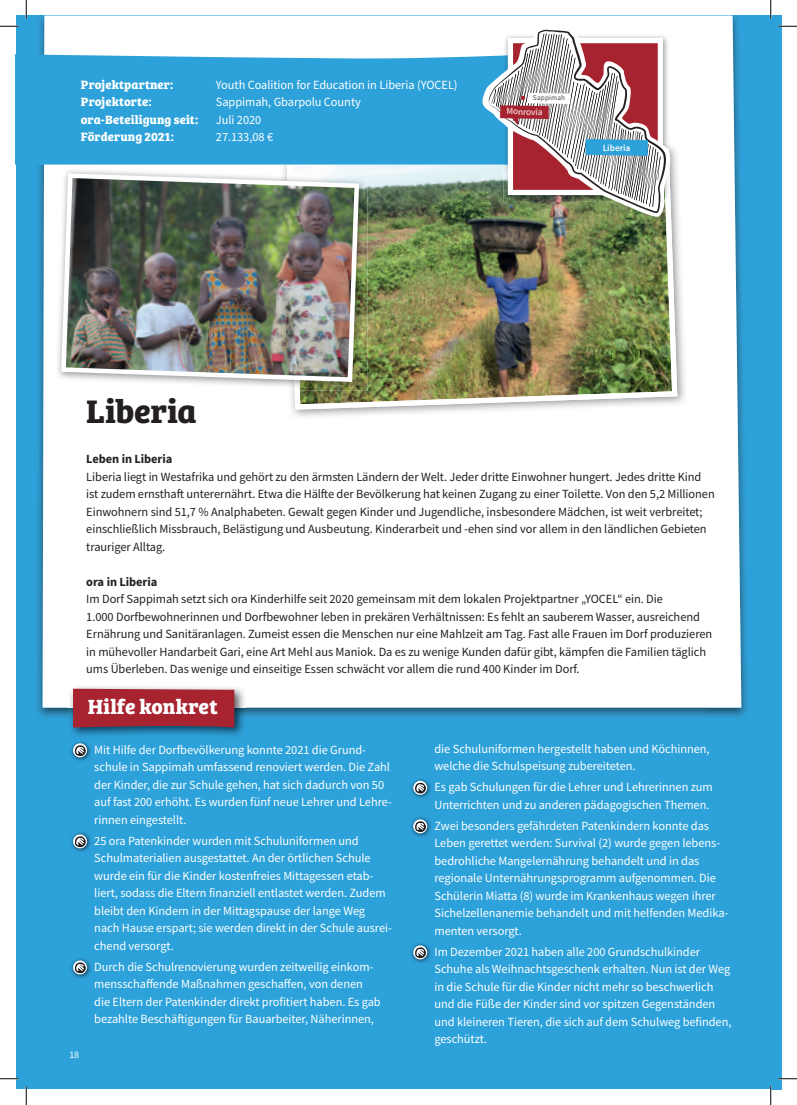
<style>
.page{position:relative;width:797px;height:1105px;background:#fff}
.page>*{position:absolute;margin:0;border:0;box-sizing:border-box;transform-origin:0 0}
.t1{font:700 33.75px "Bree Serif";letter-spacing:-.005em;color:#231f20}
.t2{font:700 21.25px "Bree Serif";letter-spacing:.005em;color:#fff}
.t3{font:12.5px/17.5px "Source Sans Pro";letter-spacing:-.005em;color:#fff}
.t4{font:12.5px/17.5px "Source Sans Pro";letter-spacing:-.005em;color:#231f20}
.t5{font:700 12.5px "Bree Serif";letter-spacing:.01em;color:#fff}
.t6{font:700 12.5px "Source Sans Pro";letter-spacing:-.005em;color:#231f20}
.t7{font:10px "Source Sans Pro";color:#fff}
.t8{font:9.38px "Source Sans Pro";color:#fff}
.t9{font:600 9.38px "Source Sans Pro";color:#fff}
.t10{font:7.25px "Source Sans Pro";color:#4d4b4b}
</style>
<div class="page">
<div style="left:16px;top:16px;width:765px;height:1073px;background:#2ca1da"></div>
<img style="left:39px;top:16px;width:4px;height:38px">
<img style="left:705px;top:285px;width:42px;height:432px">
<img style="left:37px;top:165px;width:32px;height:552px">
<div style="left:43px;top:16px;width:698px;height:692px;background:#fff"></div>
<img style="left:71px;top:742px;width:20px;height:19px">
<svg style="left:73px;top:743px;width:14px;height:14px"></svg>
<svg style="left:75px;top:745px;width:11px;height:11px"></svg>
<img style="left:71px;top:832px;width:20px;height:20px">
<svg style="left:73px;top:834px;width:14px;height:14px"></svg>
<svg style="left:75px;top:836px;width:11px;height:11px"></svg>
<img style="left:71px;top:959px;width:20px;height:19px">
<svg style="left:73px;top:960px;width:14px;height:14px"></svg>
<svg style="left:75px;top:962px;width:11px;height:11px"></svg>
<img style="left:411px;top:779px;width:20px;height:19px">
<svg style="left:413px;top:781px;width:14px;height:14px"></svg>
<svg style="left:415px;top:782px;width:11px;height:11px"></svg>
<img style="left:411px;top:817px;width:20px;height:20px">
<svg style="left:413px;top:819px;width:14px;height:14px"></svg>
<svg style="left:415px;top:821px;width:11px;height:11px"></svg>
<img style="left:411px;top:943px;width:20px;height:20px">
<svg style="left:413px;top:945px;width:14px;height:14px"></svg>
<svg style="left:415px;top:947px;width:11px;height:11px"></svg>
<svg style="left:280px;top:165px;width:6px;height:3px"></svg>
<img style="left:647px;top:142px;width:40px;height:277px">
<img style="left:280px;top:390px;width:367px;height:29px">
<img style="left:286px;top:148px;width:391px;height:262px">
<img style="left:56px;top:168px;width:231px;height:222px">
<img style="left:300px;top:168px;width:67px;height:222px">
<img style="left:287px;top:168px;width:13px;height:222px">
<img style="left:59px;top:171px;width:302px;height:213px">
<svg style="left:41px;top:54px;width:441px;height:111px"></svg>
<img style="left:69px;top:684px;width:177px;height:52px">
<div style="left:73px;top:689px;width:161px;height:38px;background:#a7232f"></div>
<svg style="left:482px;top:22px;width:190px;height:196px;background:#c2d4d0"></svg>
<svg style="left:488px;top:30px;width:178px;height:183px;background:#b09da0"></svg>
<svg style="left:0;top:25px;width:19px;height:2px"></svg>
<svg style="left:778px;top:25px;width:19px;height:2px"></svg>
<svg style="left:0;top:1078px;width:19px;height:1px"></svg>
<svg style="left:778px;top:1078px;width:19px;height:1px"></svg>
<svg style="left:25px;top:0;width:2px;height:19px"></svg>
<svg style="left:25px;top:1086px;width:2px;height:19px"></svg>
<svg style="left:770px;top:0;width:1px;height:19px"></svg>
<svg style="left:770px;top:1086px;width:1px;height:19px"></svg>
<p class="t5" style="left:81px;top:75px;width:94px">Projektpartner:</p>
<p class="t3" style="left:216px;top:76px;width:243px">Youth Coalition for Education in Liberia (YOCEL)</p>
<p class="t5" style="left:81px;top:92px;width:72px">Projektorte:</p>
<p class="t3" style="left:216px;top:93px;width:146px">Sappimah, Gbarpolu County</p>
<p class="t5" style="left:81px;top:110px;width:119px">ora-Beteiligung seit:</p>
<p class="t3" style="left:216px;top:111px;width:47px">Juli 2020</p>
<p class="t5" style="left:81px;top:127px;width:95px">Förderung 2021:</p>
<p class="t3" style="left:216px;top:128px;width:59px">27.133,08 €</p>
<p class="t10" style="left:533px;top:93px;width:34px;rotate:1deg">Sappimah</p>
<p class="t8" style="left:506px;top:105px;width:38px;rotate:1deg">Monrovia</p>
<p class="t9" style="left:603px;top:142px;width:29px;rotate:1deg">Liberia</p>
<h1 class="t1" style="left:86px;top:385px;width:112px">Liberia</h1>
<p class="t6" style="left:86px;top:451px;width:88px">Leben in Liberia</p>
<p class="t4" style="left:86px;top:468px;width:630px">Liberia liegt in Westafrika und gehört zu den ärmsten Ländern der Welt. Jeder dritte Einwohner hungert. Jedes dritte Kind ist zudem ernsthaft unterernährt. Etwa die Hälfte der Bevölkerung hat keinen Zugang zu einer Toilette. Von den 5,2 Millionen Einwohnern sind 51,7 % Analphabeten. Gewalt gegen Kinder und Jugendliche, insbesondere Mädchen, ist weit verbreitet; einschließlich Missbrauch, Belästigung und Ausbeutung. Kinderarbeit und -ehen sind vor allem in den ländlichen Gebieten trauriger Alltag.</p>
<p class="t6" style="left:86px;top:574px;width:73px">ora in Liberia</p>
<p class="t4" style="left:86px;top:590px;width:627px">Im Dorf Sappimah setzt sich ora Kinderhilfe seit 2020 gemeinsam mit dem lokalen Projektpartner „YOCEL“ ein. Die<br>1.000 Dorfbewohnerinnen und Dorfbewohner leben in prekären Verhältnissen: Es fehlt an sauberem Wasser, ausreichend Ernährung und Sanitäranlagen. Zumeist essen die Menschen nur eine Mahlzeit am Tag. Fast alle Frauen im Dorf produzieren in mühevoller Handarbeit Gari, eine Art Mehl aus Maniok. Da es zu wenige Kunden dafür gibt, kämpfen die Familien täglich ums Überleben. Das wenige und einseitige Essen schwächt vor allem die rund 400 Kinder im Dorf.</p>
<h2 class="t2" style="left:88px;top:690px;width:131px">Hilfe konkret</h2>
<p class="t7" style="left:69px;top:1049px;width:11px">18</p>
<p class="t3" style="left:94px;top:741px;width:299px">Mit Hilfe der Dorfbevölkerung konnte 2021 die Grund&shy;schule in Sappimah umfassend renoviert werden. Die Zahl der Kinder, die zur Schule gehen, hat sich dadurch von 50 auf fast 200 erhöht. Es wurden fünf neue Lehrer und Lehre&shy;rinnen eingestellt.</p>
<p class="t3" style="left:94px;top:832px;width:299px">25 ora Patenkinder wurden mit Schuluniformen und Schulmaterialien ausgestattet. An der örtlichen Schule wurde ein für die Kinder kostenfreies Mittagessen etab&shy;liert, sodass die Eltern finanziell entlastet werden. Zudem bleibt den Kindern in der Mittagspause der lange Weg nach Hause erspart; sie werden direkt in der Schule ausrei&shy;chend versorgt.</p>
<p class="t3" style="left:94px;top:958px;width:288px">Durch die Schulrenovierung wurden zeitweilig einkom&shy;mensschaffende Maßnahmen geschaffen, von denen die Eltern der Patenkinder direkt profitiert haben. Es gab bezahlte Beschäftigungen für Bauarbeiter, Näherinnen,</p>
<p class="t3" style="left:434px;top:740px;width:277px">die Schuluniformen hergestellt haben und Köchinnen, welche die Schulspeisung zubereiteten.</p>
<p class="t3" style="left:434px;top:778px;width:280px">Es gab Schulungen für die Lehrer und Lehrerinnen zum<br>Unterrichten und zu anderen pädagogischen Themen.</p>
<p class="t3" style="left:434px;top:817px;width:295px">Zwei besonders gefährdeten Patenkindern konnte das Leben gerettet werden: Survival (2) wurde gegen lebens&shy;bedrohliche Mangelernährung behandelt und in das regionale Unternährungsprogramm aufgenommen. Die Schülerin Miatta (8) wurde im Krankenhaus wegen ihrer Sichelzellenanemie behandelt und mit helfenden Medika&shy;menten versorgt.</p>
<p class="t3" style="left:434px;top:943px;width:298px">Im Dezember 2021 haben alle 200 Grundschulkinder Schuhe als Weihnachtsgeschenk erhalten. Nun ist der Weg in die Schule für die Kinder nicht mehr so beschwerlich und die Füße der Kinder sind vor spitzen Gegenständen und kleineren Tieren, die sich auf dem Schulweg befinden, geschützt.</p>
</div>
